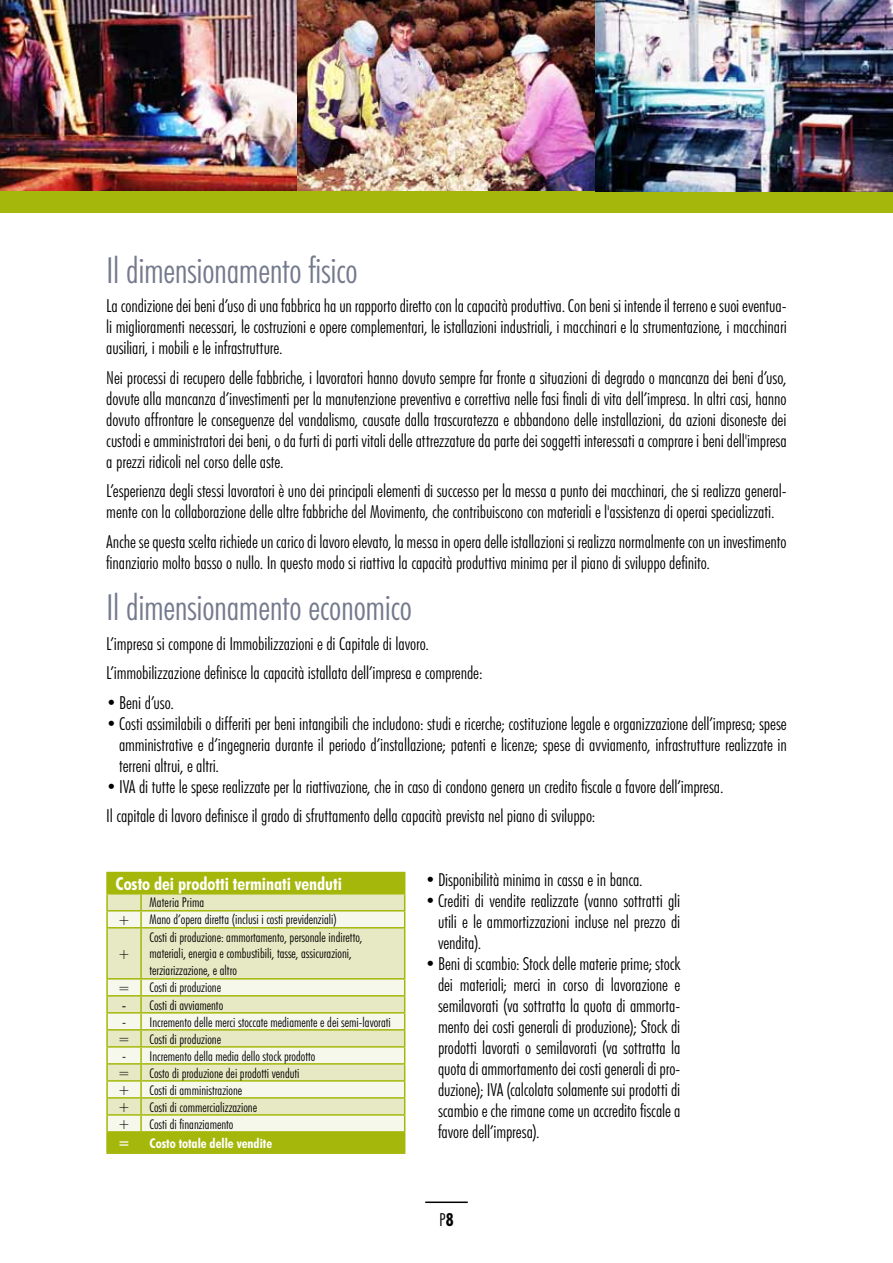
<style>
.page{position:relative;width:893px;height:1263px;background:#fff}
.page>*{position:absolute;margin:0;border:0;box-sizing:border-box;transform-origin:0 0}
.t1{font:300 condensed 36px "Futura BT";letter-spacing:-.01em;color:#747a8d}
.t2{font:300 condensed 18px/21px "Futura BT";letter-spacing:-.005em;color:#000;text-align:justify}
.t3{font:700 condensed 18px "Futura BT";letter-spacing:-.005em;color:#fff}
.t4{font:300 15px "Futura BT";color:#000}
.t5{font:700 condensed 15px "Futura BT";color:#fff}
.t6{font:300 condensed 13.5px/16.2px "Futura BT";color:#000}
.t7{font:700 condensed 13.5px "Futura BT";color:#fff}
.s1{font-stretch:normal;font-size:15px}
.s2{font-size:15px}
.s3{font-weight:700}
</style>
<div class="page">
<hr style="left:425px;top:1201px;width:43px;height:2px;background:#000">
<div style="left:108px;top:873px;width:296px;height:279px;background:#a4b70a"></div>
<div style="left:108px;top:894px;width:296px;height:16px;background:#e6e9c3"></div>
<svg style="left:108px;top:911px;width:296px;height:220px;background:#ebeed0"></svg>
<hr style="left:106px;top:872px;width:35px;height:1px;background:#a4b70a">
<hr style="left:106px;top:873px;width:2px;height:20px;background:#a4b70a">
<hr style="left:141px;top:872px;width:264px;height:1px;background:#a4b70a">
<hr style="left:106px;top:893px;width:35px;height:1px;background:#a4b70a">
<hr style="left:141px;top:893px;width:264px;height:1px;background:#a4b70a">
<hr style="left:106px;top:910px;width:35px;height:1px;background:#a4b70a">
<svg style="left:106px;top:894px;width:2px;height:33px"></svg>
<hr style="left:141px;top:910px;width:264px;height:1px;background:#a4b70a">
<svg style="left:140px;top:894px;width:2px;height:33px"></svg>
<svg style="left:404px;top:873px;width:1px;height:54px"></svg>
<hr style="left:106px;top:927px;width:35px;height:1px;background:#a4b70a">
<hr style="left:106px;top:928px;width:2px;height:50px;background:#a4b70a">
<hr style="left:141px;top:927px;width:264px;height:1px;background:#a4b70a">
<hr style="left:140px;top:928px;width:2px;height:50px;background:#a4b70a">
<hr style="left:404px;top:928px;width:1px;height:50px;background:#a4b70a">
<hr style="left:106px;top:978px;width:35px;height:1px;background:#a4b70a">
<hr style="left:141px;top:978px;width:264px;height:1px;background:#a4b70a">
<hr style="left:106px;top:995px;width:35px;height:1px;background:#a4b70a">
<hr style="left:141px;top:995px;width:264px;height:1px;background:#a4b70a">
<hr style="left:106px;top:1012px;width:35px;height:1px;background:#a4b70a">
<hr style="left:141px;top:1012px;width:264px;height:1px;background:#a4b70a">
<hr style="left:106px;top:1029px;width:35px;height:1px;background:#a4b70a">
<hr style="left:141px;top:1029px;width:264px;height:1px;background:#a4b70a">
<hr style="left:106px;top:1046px;width:35px;height:1px;background:#a4b70a">
<hr style="left:141px;top:1046px;width:264px;height:1px;background:#a4b70a">
<hr style="left:106px;top:1063px;width:35px;height:1px;background:#a4b70a">
<hr style="left:141px;top:1063px;width:264px;height:1px;background:#a4b70a">
<hr style="left:106px;top:1080px;width:35px;height:2px;background:#a4b70a">
<hr style="left:141px;top:1080px;width:264px;height:2px;background:#a4b70a">
<hr style="left:106px;top:1097px;width:35px;height:2px;background:#a4b70a">
<hr style="left:141px;top:1097px;width:264px;height:2px;background:#a4b70a">
<hr style="left:106px;top:1114px;width:35px;height:2px;background:#a4b70a">
<hr style="left:141px;top:1114px;width:264px;height:2px;background:#a4b70a">
<hr style="left:106px;top:1131px;width:35px;height:2px;background:#a4b70a">
<svg style="left:106px;top:979px;width:2px;height:173px"></svg>
<hr style="left:141px;top:1131px;width:264px;height:2px;background:#a4b70a">
<svg style="left:140px;top:979px;width:2px;height:173px"></svg>
<svg style="left:404px;top:979px;width:1px;height:173px"></svg>
<hr style="left:106px;top:1152px;width:35px;height:2px;background:#a4b70a">
<hr style="left:141px;top:1152px;width:264px;height:2px;background:#a4b70a">
<img style="left:0;top:0;width:893px;height:191px">
<div style="left:0;top:191px;width:893px;height:22px;background:#a4b70a"></div>
<h1 class="t1" style="left:106px;top:248px;width:253px">Il dimensionamento fisico</h1>
<p class="t2" style="left:106px;top:295px;width:682px">La condizione dei beni d’uso di una fabbrica ha un rapporto diretto con la capacità produttiva. Con beni si intende il terreno e suoi eventua&shy;li miglioramenti necessari, le costruzioni e opere complementari, le istallazioni industriali, i macchinari e la strumentazione, i macchinari ausiliari, i mobili e le infrastrutture.</p>
<p class="t2" style="left:106px;top:367px;width:682px">Nei processi di recupero delle fabbriche, i lavoratori hanno dovuto sempre far fronte a situazioni di degrado o mancanza dei beni d’uso, dovute alla mancanza d’investimenti per la manutenzione preventiva e correttiva nelle fasi finali di vita dell’impresa. In altri casi, hanno dovuto affrontare le conseguenze del vandalismo, causate dalla trascuratezza e abbandono delle installazioni, da azioni disoneste dei custodi e amministratori dei beni, o da furti di parti vitali delle attrezzature da parte dei soggetti interessati a comprare i beni dell'impresa a prezzi ridicoli nel corso delle aste.</p>
<p class="t2" style="left:106px;top:480px;width:682px">L’esperienza degli stessi lavoratori è uno dei principali elementi di successo per la messa a punto dei macchinari, che si realizza general&shy;mente con la collaborazione delle altre fabbriche del Movimento, che contribuiscono con materiali e l'assistenza di operai specializzati.</p>
<p class="t2" style="left:106px;top:531px;width:682px">Anche se questa scelta richiede un carico di lavoro elevato, la messa in opera delle istallazioni si realizza normalmente con un investimento finanziario molto basso o nullo. In questo modo si riattiva la capacità produttiva minima per il piano di sviluppo definito.</p>
<h1 class="t1" style="left:106px;top:586px;width:307px">Il dimensionamento economico</h1>
<p class="t2" style="left:106px;top:629px;width:378px;line-height:29.5px">L’impresa si compone di Immobilizzazioni e di Capitale di lavoro.<br>L’immobilizzazione definisce la capacità istallata dell’impresa e comprende:</p>
<p class="t2" style="left:106px;top:692px;width:69px">•Beni d’uso.</p>
<p class="t2" style="left:119px;top:713px;width:669px;text-indent:-13px">•Costi assimilabili o differiti per beni intangibili che includono: studi e ricerche; costituzione legale e organizzazione dell’impresa; spese amministrative e d’ingegneria durante il periodo d’installazione; patenti e licenze; spese di avviamento, infrastrutture realizzate in terreni altrui, e altri.</p>
<p class="t2" style="left:106px;top:772px;width:619px;line-height:29.5px">•IVA di tutte le spese realizzate per la riattivazione, che in caso di condono genera un credito fiscale a favore dell’impresa.<br>Il capitale di lavoro definisce il grado di sfruttamento della capacità prevista nel piano di sviluppo:</p>
<p class="t3" style="left:116px;top:873px;width:228px">Costo dei prodotti terminati venduti</p>
<p class="t6" style="left:150px;top:894px;width:56px">Materia Prima</p>
<p class="t4" style="left:118px;top:910px;width:14px">+</p>
<p class="t6" style="left:150px;top:911px;width:189px">Mano d’opera diretta (inclusi i costi previdenziali)</p>
<p class="t4" style="left:118px;top:944px;width:14px">+</p>
<p class="t6" style="left:150px;top:929px;width:214px">Costi di produzione: ammortamento, personale indiretto, materiali, energia e combustibili, tasse, assicurazioni, terziarizzazione, e altro</p>
<p class="t4" style="left:118px;top:978px;width:14px">=</p>
<p class="t6" style="left:150px;top:979px;width:73px">Costi di produzione</p>
<p class="t6" style="left:121px;top:996px;width:103px"><span class="s1">-</span> Costi di avviamento</p>
<p class="t6" style="left:122px;top:1013px;width:270px"><span class="s2">-</span> Incremento delle merci stoccate mediamente e dei semi-lavorati</p>
<p class="t4" style="left:118px;top:1030px;width:14px">=</p>
<p class="t6" style="left:150px;top:1030px;width:73px">Costi di produzione</p>
<p class="t6" style="left:122px;top:1047px;width:195px"><span class="s2">-</span> Incremento della media dello stock prodotto</p>
<p class="t4" style="left:118px;top:1064px;width:14px">=</p>
<p class="t6" style="left:150px;top:1064px;width:152px">Costo di produzione dei prodotti venduti</p>
<p class="t4" style="left:118px;top:1081px;width:14px">+</p>
<p class="t6" style="left:150px;top:1081px;width:94px">Costi di amministrazione</p>
<p class="t4" style="left:118px;top:1098px;width:14px">+</p>
<p class="t6" style="left:150px;top:1098px;width:109px">Costi di commercializzazione</p>
<p class="t4" style="left:118px;top:1115px;width:14px">+</p>
<p class="t6" style="left:150px;top:1115px;width:85px">Costi di finanziamento</p>
<p class="t5" style="left:118px;top:1134px;width:14px">=</p>
<p class="t7" style="left:150px;top:1135px;width:124px">Costo totale delle vendite</p>
<p class="t2" style="left:425px;top:868px;width:219px">•Disponibilità minima in cassa e in banca.</p>
<p class="t2" style="left:438px;top:889px;width:244px;text-indent:-13px">•Crediti di vendite realizzate (vanno sottratti gli utili e le ammortizzazioni incluse nel prezzo di vendita).</p>
<p class="t2" style="left:438px;top:952px;width:244px;text-indent:-13px">•Beni di scambio: Stock delle materie prime; stock dei materiali; merci in corso di lavorazione e semilavorati (va sottratta la quota di ammorta&shy;mento dei costi generali di produzione); Stock di prodotti lavorati o semilavorati (va sottratta la quota di ammortamento dei costi generali di pro&shy;duzione); IVA (calcolata solamente sui prodotti di scambio e che rimane come un accredito fiscale a favore dell’impresa).</p>
<p class="t2" style="left:439px;top:1209px;width:16px">P<span class="s3">8</span></p>
</div>
